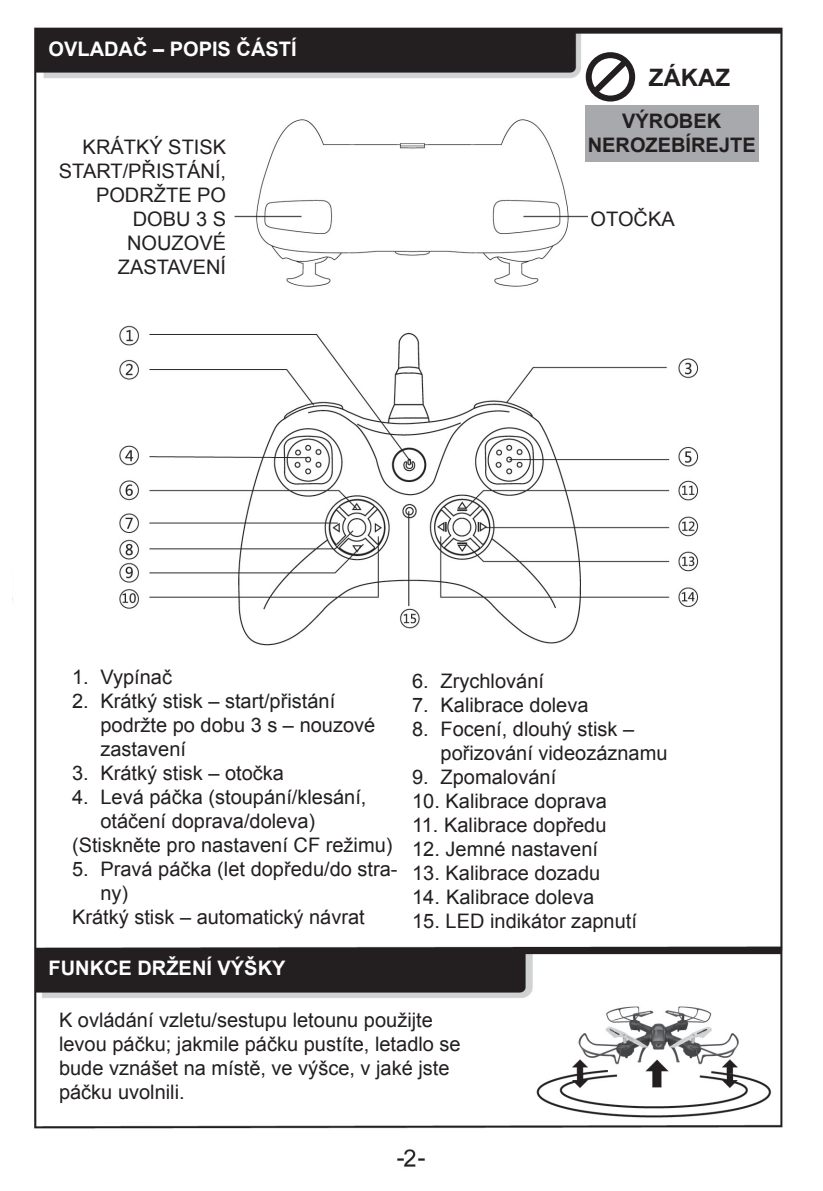
<style>
.page{position:relative;width:823px;height:1191px;background:#fff}
.page>*{position:absolute;margin:0;border:0;box-sizing:border-box;transform-origin:0 0}
.t1{font:700 24px "Arial";color:#231f20}
.t2{font:20px/24px "Arial";color:#231f20}
.t3{font:700 20px "Arial";color:#fff}
.t4{font:700 20px/24px "Arial";color:#231f20;text-align:center}
</style>
<div class="page">
<img style="left:12px;top:27px;width:771px;height:1140px">
<div style="left:40px;top:952px;width:474px;height:32px;background:#231f20"></div>
<div style="left:40px;top:31px;width:530px;height:32px;background:#231f20"></div>
<div style="left:48px;top:131px;width:184px;height:158px;background:#fff"></div>
<div style="left:48px;top:662px;width:727px;height:279px;background:#fff"></div>
<div style="left:48px;top:1001px;width:434px;height:120px;background:#fff"></div>
<div style="left:588px;top:162px;width:183px;height:127px;background:#fff"></div>
<div style="left:615px;top:45px;width:162px;height:85px;background:#fff"></div>
<div style="left:612px;top:37px;width:157px;height:76px;background:#fff"></div>
<div style="left:585px;top:52px;width:49px;height:50px;border:6px solid #231f20;border-radius:50%"></div>
<svg style="left:586px;top:55px;width:46px;height:45px"></svg>
<div style="left:585px;top:105px;width:173px;height:57px;background:#a8a9ad"></div>
<p class="t3" style="left:48px;top:35px;width:249px">OVLADAČ – POPIS ČÁSTÍ</p>
<p class="t2" style="left:59px;top:135px;width:169px;text-align:right">KRÁTKÝ STISK<br>START/PŘISTÁNÍ,<br>PODRŽTE PO<br>DOBU 3 S<br>NOUZOVÉ<br>ZASTAVENÍ</p>
<p class="t1" style="left:648px;top:62px;width:83px">ZÁKAZ</p>
<p class="t4" style="left:587px;top:110px;width:169px">VÝROBEK<br>NEROZEBÍREJTE</p>
<p class="t2" style="left:590px;top:207px;width:86px">OTOČKA</p>
<p class="t2" style="left:72px;top:664px;width:101px">1. Vypínač</p>
<p class="t2" style="left:100px;top:688px;width:276px;text-indent:-28px">2. Krátký stisk – start/přistání podržte po dobu 3 s – nouzové zastavení</p>
<p class="t2" style="left:72px;top:760px;width:213px">3. Krátký stisk – otočka</p>
<p class="t2" style="left:72px;top:784px;width:296px">4. Levá páčka (stoupání/klesání,</p>
<p class="t2" style="left:100px;top:808px;width:216px">otáčení doprava/doleva)</p>
<p class="t2" style="left:72px;top:832px;width:322px">(Stiskněte pro nastavení CF režimu)</p>
<p class="t2" style="left:72px;top:856px;width:327px">5. Pravá páčka (let dopředu/do stra-</p>
<p class="t2" style="left:100px;top:880px;width:29px">ny)</p>
<p class="t2" style="left:72px;top:904px;width:294px">Krátký stisk – automatický návrat</p>
<p class="t3" style="left:48px;top:955px;width:238px">FUNKCE DRŽENÍ VÝŠKY</p>
<p class="t2" style="left:412px;top:669px;width:133px">6. Zrychlování</p>
<p class="t2" style="left:412px;top:693px;width:178px">7. Kalibrace doleva</p>
<p class="t2" style="left:440px;top:717px;width:228px;text-indent:-28px">8. Focení, dlouhý stisk – pořizování videozáznamu</p>
<p class="t2" style="left:412px;top:765px;width:145px">9. Zpomalování</p>
<p class="t2" style="left:412px;top:789px;width:196px">10. Kalibrace doprava</p>
<p class="t2" style="left:412px;top:813px;width:196px">11. Kalibrace dopředu</p>
<p class="t2" style="left:412px;top:837px;width:187px">12. Jemné nastavení</p>
<p class="t2" style="left:412px;top:861px;width:189px">13. Kalibrace dozadu</p>
<p class="t2" style="left:412px;top:885px;width:183px">14. Kalibrace doleva</p>
<p class="t2" style="left:412px;top:909px;width:226px">15. LED indikátor zapnutí</p>
<p class="t2" style="left:59px;top:1008px;width:403px">K ovládání vzletu/sestupu letounu použijte levou páčku; jakmile páčku pustíte, letadlo se bude vznášet na místě, ve výšce, v jaké jste páčku uvolnili.</p>
</div>
